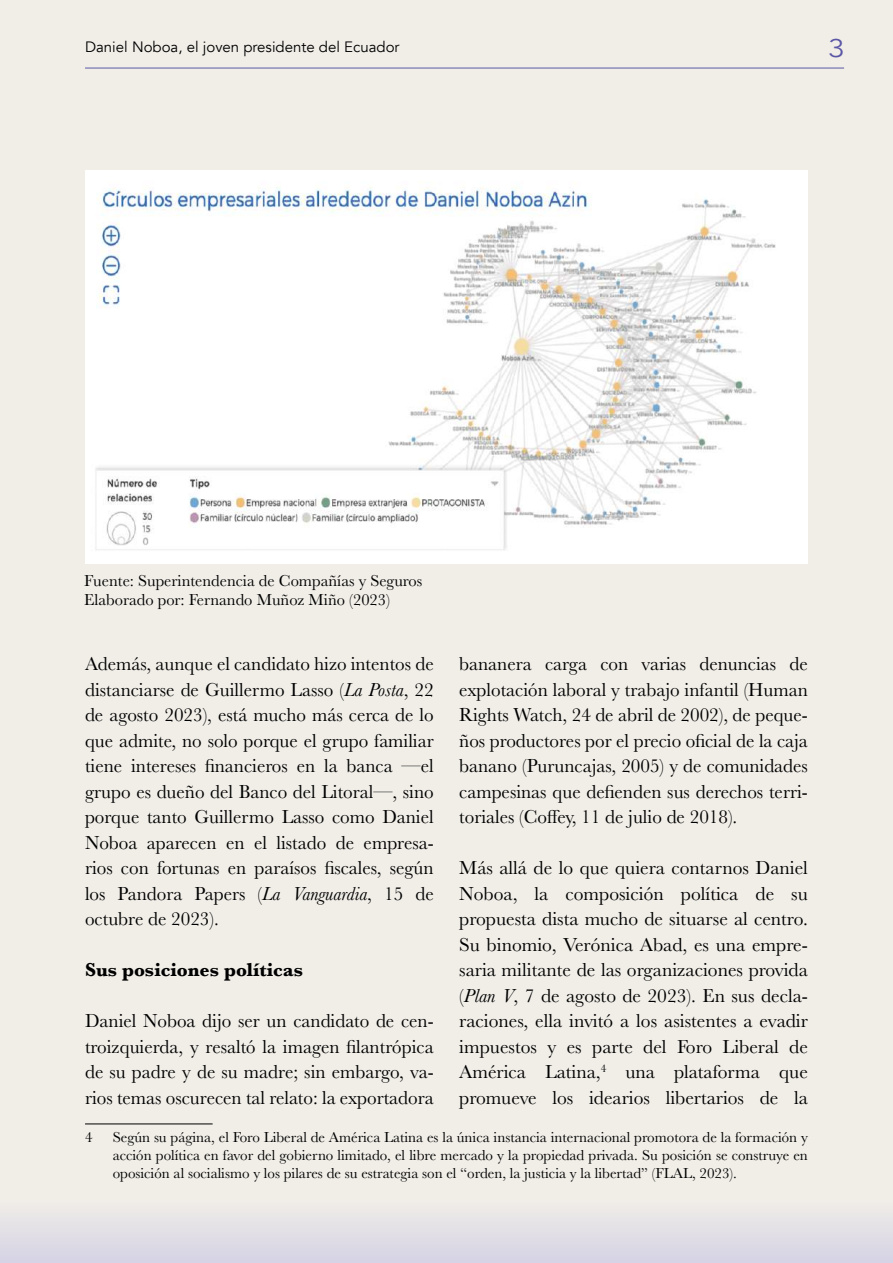
<style>
.page{position:relative;width:893px;height:1263px;background:#f1eee8}
.page>*{position:absolute;margin:0;border:0;box-sizing:border-box;transform-origin:0 0}
.t1{font:300 25.5px "Avenir";color:#5b57a6;scale:1.2 1}
.t2{font:19.5px/25.5px "Baskerville";color:#000;text-align:justify}
.t3{font:700 19.5px "Baskerville";color:#000}
.t4{font:16.5px/18.9px "Baskerville";color:#000}
.t5{font:15px/18px "Baskerville";color:#000;text-align:justify}
.t6{font:15px "Avenir";color:#000}
.s1{font-style:italic}
</style>
<div class="page">
<hr style="left:85px;top:68px;width:759px;height:1px;background:#5b57a6">
<div style="left:0;top:1200px;width:893px;height:63px;background:linear-gradient(to right,#e3e0e6,#e3e0e6)"></div>
<hr style="left:85px;top:1124px;width:128px;height:1px;background:#000">
<img style="left:85px;top:170px;width:723px;height:393px">
<p class="t6" style="left:85px;top:38px;width:316px">Daniel Noboa, el joven presidente del Ecuador</p>
<h1 class="t1" style="left:828px;top:34px;width:15px">3</h1>
<p class="t4" style="left:84px;top:571px;width:340px">Fuente: Superintendencia de Compañías y Seguros<br>Elaborado por: Fernando Muñoz Miño (2023)</p>
<p class="t2" style="left:85px;top:651px;width:350px">Además, aunque el candidato hizo intentos de distanciarse de Guillermo Lasso (<span class="s1">La Posta</span>, 22 de agosto 2023), está mucho más cerca de lo que admite, no solo porque el grupo familiar tiene intereses financieros en la banca —el grupo es dueño del Banco del Litoral—, sino porque tanto Guillermo Lasso como Daniel Noboa aparecen en el listado de empresa&shy;rios con fortunas en paraísos fiscales, según los Pandora Papers (<span class="s1">La Vanguardia</span>, 15 de octubre de 2023).</p>
<p class="t3" style="left:85px;top:956px;width:220px">Sus posiciones políticas</p>
<p class="t2" style="left:85px;top:1008px;width:350px">Daniel Noboa dijo ser un candidato de cen&shy;troizquierda, y resaltó la imagen filantrópica de su padre y de su madre; sin embargo, va&shy;rios temas oscurecen tal relato: la exportadora</p>
<p class="t5" style="left:85px;top:1128px;width:9px">4</p>
<p class="t5" style="left:113px;top:1128px;width:697px">Según su página, el Foro Liberal de América Latina es la única instancia internacional promotora de la formación y acción política en favor del gobierno limitado, el libre mercado y la propiedad privada. Su posición se construye en oposición al socialismo y los pilares de su estrategia son el “orden, la justicia y la libertad” (FLAL, 2023).</p>
<p class="t2" style="left:459px;top:651px;width:350px">bananera carga con varias denuncias de explotación laboral y trabajo infantil (Human Rights Watch, 24 de abril de 2002), de peque&shy;ños productores por el precio oficial de la caja banano (Puruncajas, 2005) y de comunidades campesinas que defienden sus derechos terri&shy;toriales (Coffey, 11 de julio de 2018).</p>
<p class="t2" style="left:459px;top:855px;width:350px">Más allá de lo que quiera contarnos Daniel Noboa, la composición política de su propuesta dista mucho de situarse al centro.<br>Su binomio, Verónica Abad, es una empre&shy;saria militante de las organizaciones provida (<span class="s1">Plan V</span>, 7 de agosto de 2023). En sus decla&shy;raciones, ella invitó a los asistentes a evadir impuestos y es parte del Foro Liberal de América Latina,<sup>4</sup> una plataforma que promueve los idearios libertarios de la</p>
</div>
